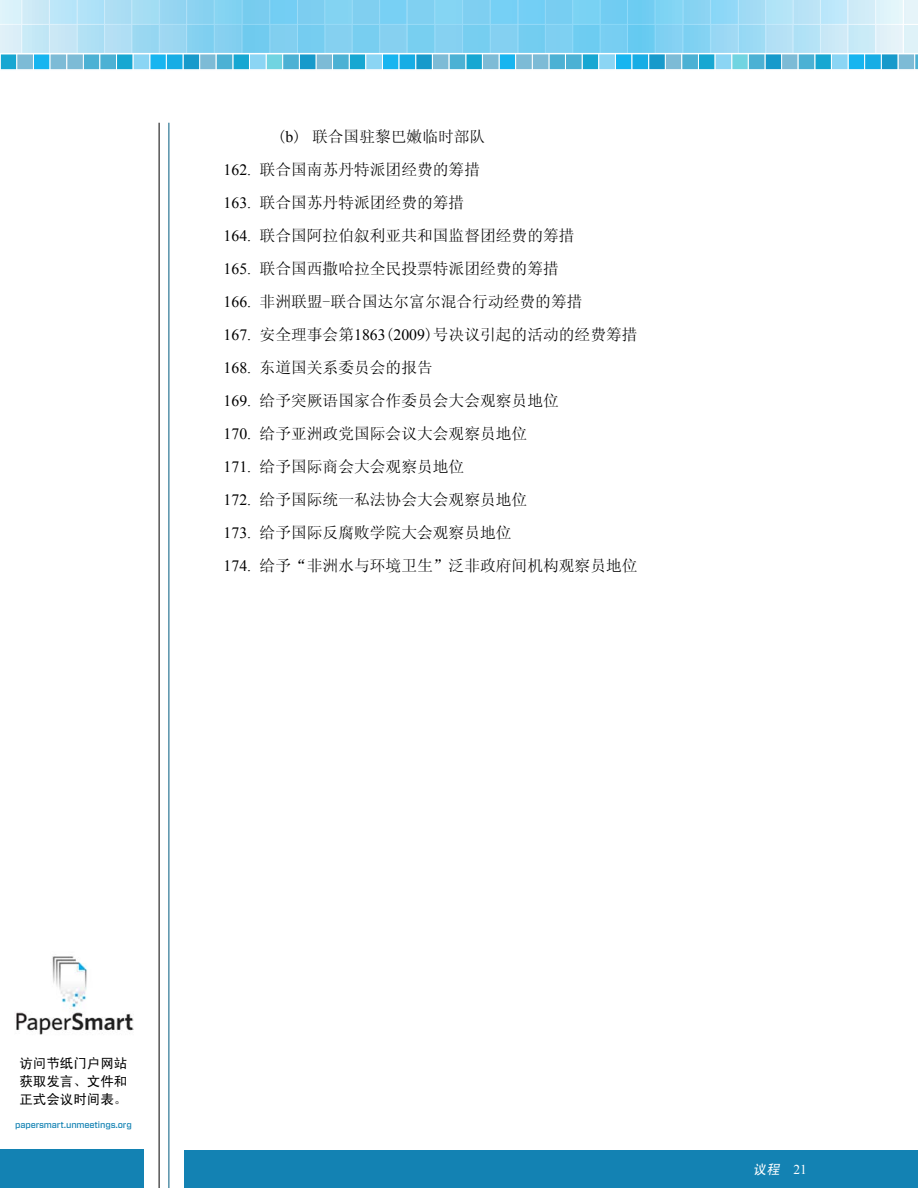
<style>
.page{position:relative;width:918px;height:1188px;background:#fff}
.page>*{position:absolute;margin:0;border:0;box-sizing:border-box;transform-origin:0 0}
.t1{font:15.75px/33px "Sim Sun";color:#000}
.t2{font:13.5px/18px "Sim Hei";color:#000;text-align:justify}
.t3{font:italic 13.5px "Sim Hei";color:#fff}
.t4{font:500 9px "Vitesse Sans";letter-spacing:-.015em;color:#1382b3}
.s1{font-family:"Times New Roman"}
.s2{font-family:"Times New Roman";font-style:normal}
</style>
<div class="page">
<hr style="left:169px;top:123px;width:1px;height:1065px;background:#005b7f">
<hr style="left:159px;top:123px;width:1px;height:1065px;background:#000">
<svg style="left:0;top:0;width:918px;height:69px;background:#91d6f1"></svg>
<div style="left:216px;top:54px;width:17px;height:16px;background:#4cb1d4;border:1px solid #fff"></div>
<div style="left:100px;top:54px;width:17px;height:16px;background:#4cb1d4;border:1px solid #fff"></div>
<div style="left:332px;top:54px;width:17px;height:16px;background:#4cb1d4;border:1px solid #fff"></div>
<div style="left:50px;top:54px;width:17px;height:16px;background:#7dbbd6;border:1px solid #fff"></div>
<div style="left:283px;top:54px;width:16px;height:16px;background:#4cb1d4"></div>
<div style="left:166px;top:54px;width:17px;height:16px;background:#17ade5;border:1px solid #fff"></div>
<div style="left:399px;top:54px;width:17px;height:16px;background:#17ade5;border:1px solid #fff"></div>
<div style="left:17px;top:54px;width:17px;height:16px;background:#7dbbd6;border:1px solid #fff"></div>
<div style="left:249px;top:54px;width:17px;height:16px;background:#8bd5f4;border:1px solid #fff"></div>
<div style="left:133px;top:54px;width:17px;height:16px;background:#8bd5f4;border:1px solid #fff"></div>
<div style="left:366px;top:54px;width:17px;height:16px;background:#8bd5f4;border:1px solid #fff"></div>
<div style="left:432px;top:53px;width:17px;height:17px;background:#7dbbd6;border:1px solid #fff"></div>
<div style="left:665px;top:53px;width:17px;height:17px;background:#7dbbd6;border:1px solid #fff"></div>
<svg style="left:549px;top:53px;width:17px;height:17px"></svg>
<div style="left:781px;top:53px;width:17px;height:17px;background:#7dbbd6;border:1px solid #fff"></div>
<div style="left:499px;top:53px;width:17px;height:17px;background:#17b5f0;border:1px solid #fff"></div>
<svg style="left:732px;top:53px;width:16px;height:17px"></svg>
<div style="left:615px;top:53px;width:17px;height:17px;background:#17b5f0;border:1px solid #fff"></div>
<div style="left:848px;top:53px;width:17px;height:17px;background:#17b5f0;border:1px solid #fff"></div>
<svg style="left:466px;top:53px;width:17px;height:17px"></svg>
<svg style="left:698px;top:53px;width:17px;height:17px"></svg>
<div style="left:582px;top:53px;width:17px;height:17px;background:#17a7d2;border:1px solid #fff"></div>
<svg style="left:815px;top:53px;width:17px;height:17px"></svg>
<div style="left:532px;top:53px;width:17px;height:17px;background:#7dbbd6;border:1px solid #fff"></div>
<div style="left:765px;top:53px;width:17px;height:17px;background:#179acb;border:1px solid #fff"></div>
<svg style="left:649px;top:53px;width:16px;height:17px"></svg>
<div style="left:881px;top:53px;width:17px;height:17px;background:#179acb;border:1px solid #fff"></div>
<div style="left:449px;top:53px;width:17px;height:17px;background:#4cb1d4;border:1px solid #fff"></div>
<div style="left:682px;top:53px;width:17px;height:17px;background:#4cb1d4;border:1px solid #fff"></div>
<div style="left:565px;top:53px;width:17px;height:17px;background:#4cb1d4;border:1px solid #fff"></div>
<div style="left:798px;top:53px;width:17px;height:17px;background:#4cb1d4;border:1px solid #fff"></div>
<svg style="left:516px;top:53px;width:16px;height:17px"></svg>
<div style="left:748px;top:53px;width:17px;height:17px;background:#4cb1d4;border:1px solid #fff"></div>
<div style="left:632px;top:53px;width:17px;height:17px;background:#17ade5;border:1px solid #fff"></div>
<svg style="left:865px;top:53px;width:16px;height:17px"></svg>
<div style="left:482px;top:53px;width:17px;height:17px;background:#7dbbd6;border:1px solid #fff"></div>
<div style="left:715px;top:53px;width:17px;height:17px;background:#8bd5f4;border:1px solid #fff"></div>
<svg style="left:599px;top:53px;width:16px;height:17px"></svg>
<div style="left:831px;top:53px;width:17px;height:17px;background:#8bd5f4;border:1px solid #fff"></div>
<hr style="left:0;top:53px;width:918px;height:1px;background:#fff">
<hr style="left:0;top:69px;width:918px;height:2px;background:#fff">
<div style="left:185px;top:1151px;width:733px;height:37px;background:#1382b3"></div>
<div style="left:0;top:1149px;width:144px;height:39px;background:#1382b3"></div>
<img style="left:16px;top:956px;width:117px;height:79px">
<p class="t1" style="left:224px;top:120px;width:416px;text-indent:54px">(<span class="s1">b</span>) 联合国驻黎巴嫩临时部队<br><span class="s1">162.</span> 联合国南苏丹特派团经费的筹措<br><span class="s1">163.</span> 联合国苏丹特派团经费的筹措<br><span class="s1">164.</span> 联合国阿拉伯叙利亚共和国监督团经费的筹措<br><span class="s1">165.</span> 联合国西撒哈拉全民投票特派团经费的筹措<br><span class="s1">166.</span> 非洲联盟-联合国达尔富尔混合行动经费的筹措<br><span class="s1">167.</span> 安全理事会第<span class="s1">1863</span>(<span class="s1">2009</span>)号决议引起的活动的经费筹措<br><span class="s1">168.</span> 东道国关系委员会的报告<br><span class="s1">169.</span> 给予突厥语国家合作委员会大会观察员地位<br><span class="s1">170.</span> 给予亚洲政党国际会议大会观察员地位<br><span class="s1">171.</span> 给予国际商会大会观察员地位<br><span class="s1">172.</span> 给予国际统一私法协会大会观察员地位<br><span class="s1">173.</span> 给予国际反腐败学院大会观察员地位<br><span class="s1">174.</span> 给予“非洲水与环境卫生”泛非政府间机构观察员地位</p>
<p class="t2" style="left:19px;top:1054px;width:110px">访问节纸门户网站获取发言、文件和正式会议时间表。</p>
<p class="t4" style="left:15px;top:1119px;width:118px">papersmart.unmeetings.org</p>
<p class="t3" style="left:753px;top:1163px;width:55px">议程 <span class="s2">21</span></p>
</div>
